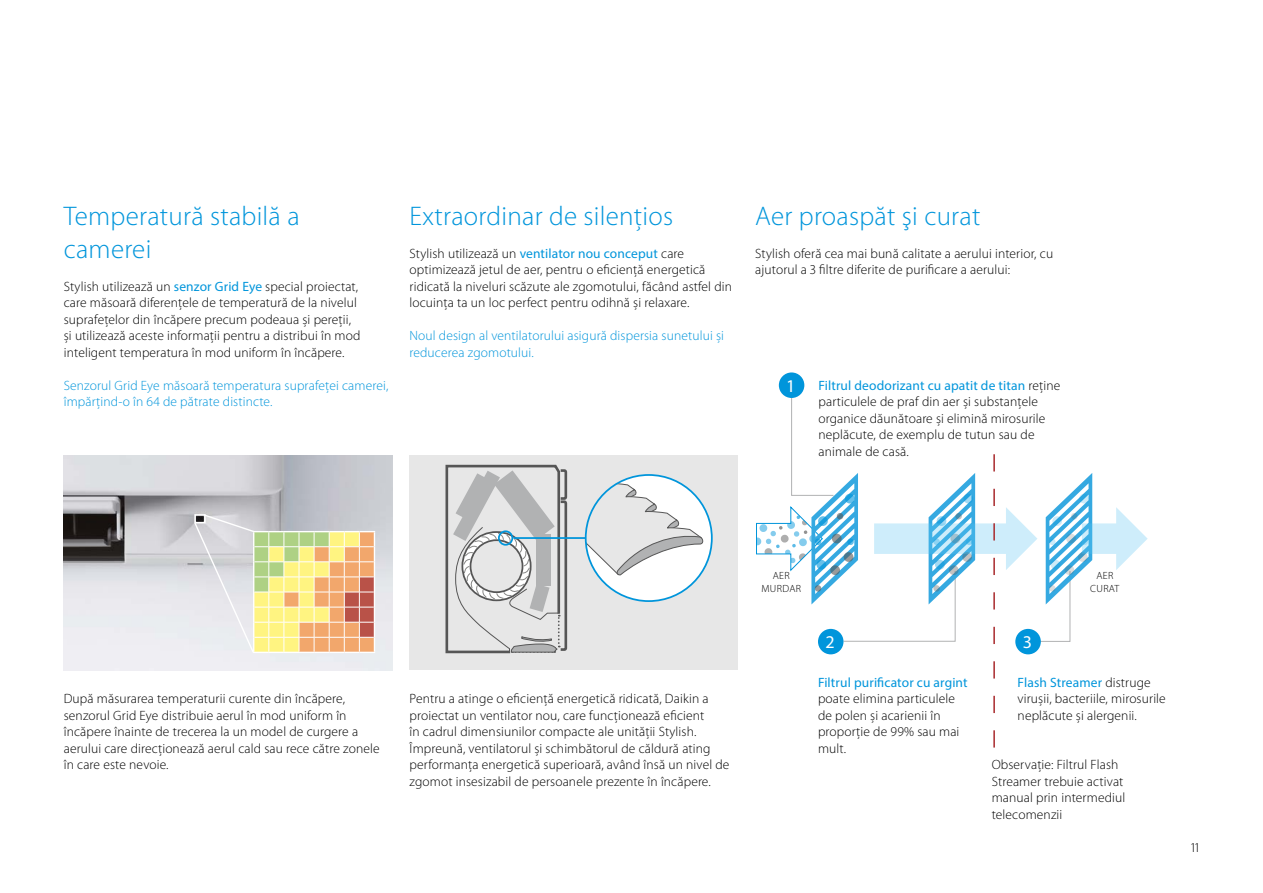
<style>
.page{position:relative;width:1263px;height:893px;background:#fff}
.page>*{position:absolute;margin:0;border:0;box-sizing:border-box;transform-origin:0 0}
.t1{font:300 27px/33px "Myriad Pro";letter-spacing:.01em;color:#0095db}
.t2{font:18px "Myriad Pro";color:#fff}
.t3{font:300 13.5px/16.5px "Myriad Pro";letter-spacing:.01em;color:#000}
.t4{font:300 13.5px/16.5px "Myriad Pro";letter-spacing:.01em;color:#0095db}
.t5{font:13.5px "Myriad Pro";letter-spacing:.01em;color:#0095db}
.t6{font:300 10.5px/12.6px "Myriad Pro";letter-spacing:.03em;color:#000;text-align:center}
.s1{font-weight:400;color:#0095db}
</style>
<div class="page">
<div style="left:409px;top:456px;width:329px;height:214px;background:#e7e7e7"></div>
<svg style="left:445px;top:464px;width:123px;height:190px"></svg>
<div style="left:498px;top:530px;width:15px;height:16px;border:2px solid #0095db;border-radius:50%"></div>
<div style="left:586px;top:475px;width:126px;height:126px;background:#fff;border-radius:50%"></div>
<svg style="left:586px;top:475px;width:118px;height:103px"></svg>
<hr style="left:513px;top:537px;width:73px;height:2px;background:#0095db">
<img style="left:64px;top:456px;width:328px;height:214px">
<svg style="left:193px;top:513px;width:182px;height:141px;background:#e3d1ac"></svg>
<div style="left:194px;top:514px;width:12px;height:9px;border:2px solid #fff"></div>
<div style="left:779px;top:372px;width:25px;height:26px;background:#0095db;border-radius:50%"></div>
<svg style="left:756px;top:390px;width:392px;height:357px"></svg>
<h1 class="t1" style="left:64px;top:199px;width:237px">Temperatură stabilă a camerei</h1>
<p class="t3" style="left:64px;top:278px;width:298px">Stylish utilizează un <span class="s1">senzor Grid Eye</span> special proiectat, care măsoară diferențele de temperatură de la nivelul suprafețelor din încăpere precum podeaua și pereții, și utilizează aceste informații pentru a distribui în mod inteligent temperatura în mod uniform în încăpere.</p>
<p class="t4" style="left:64px;top:377px;width:326px">Senzorul Grid Eye măsoară temperatura suprafeţei camerei, împărţind-o în 64 de pătrate distincte.</p>
<h1 class="t1" style="left:409px;top:199px;width:265px">Extraordinar de silențios</h1>
<p class="t3" style="left:409px;top:245px;width:324px">Stylish utilizează un <span class="s1">ventilator nou conceput</span> care optimizează jetul de aer, pentru o eficienţă energetică ridicată la niveluri scăzute ale zgomotului, făcând astfel din locuința ta un loc perfect pentru odihnă și relaxare.</p>
<p class="t4" style="left:409px;top:327px;width:316px">Noul design al ventilatorului asigură dispersia sunetului și reducerea zgomotului.</p>
<h1 class="t1" style="left:755px;top:199px;width:227px">Aer proaspăt şi curat</h1>
<p class="t3" style="left:755px;top:245px;width:299px">Stylish oferă cea mai bună calitate a aerului interior, cu ajutorul a 3 filtre diferite de purificare a aerului:</p>
<h2 class="t2" style="left:786px;top:375px;width:11px">1</h2>
<p class="t3" style="left:818px;top:377px;width:243px"><span class="s1">Filtrul deodorizant cu apatit de titan</span> reține particulele de praf din aer și substanțele organice dăunătoare și elimină mirosurile neplăcute, de exemplu de tutun sau de animale de casă.</p>
<p class="t3" style="left:64px;top:691px;width:317px">După măsurarea temperaturii curente din încăpere, senzorul Grid Eye distribuie aerul în mod uniform în încăpere înainte de trecerea la un model de curgere a aerului care direcționează aerul cald sau rece către zonele în care este nevoie.</p>
<p class="t3" style="left:409px;top:691px;width:321px">Pentru a atinge o eficienţă energetică ridicată, Daikin a proiectat un ventilator nou, care funcționează eficient<br>în cadrul dimensiunilor compacte ale unităţii Stylish.<br>Împreună, ventilatorul și schimbătorul de căldură ating performanţa energetică superioară, având însă un nivel de zgomot insesizabil de persoanele prezente în încăpere.</p>
<p class="t6" style="left:761px;top:569px;width:41px">AER<br>MURDAR</p>
<p class="t6" style="left:1090px;top:569px;width:31px">AER<br>CURAT</p>
<h2 class="t2" style="left:825px;top:631px;width:11px">2</h2>
<h2 class="t2" style="left:1023px;top:631px;width:11px">3</h2>
<p class="t5" style="left:818px;top:674px;width:151px">Filtrul purificator cu argint</p>
<p class="t3" style="left:818px;top:690px;width:143px">poate elimina particulele de polen și acarienii în proporție de 99% sau mai mult.</p>
<p class="t3" style="left:1017px;top:674px;width:150px"><span class="s1">Flash Streamer</span> distruge virușii, bacteriile, mirosurile neplăcute și alergenii.</p>
<p class="t3" style="left:992px;top:757px;width:135px">Observație: Filtrul Flash<br>Streamer trebuie activat manual prin intermediul telecomenzii</p>
<p class="t3" style="left:1191px;top:839px;width:10px">11</p>
</div>
